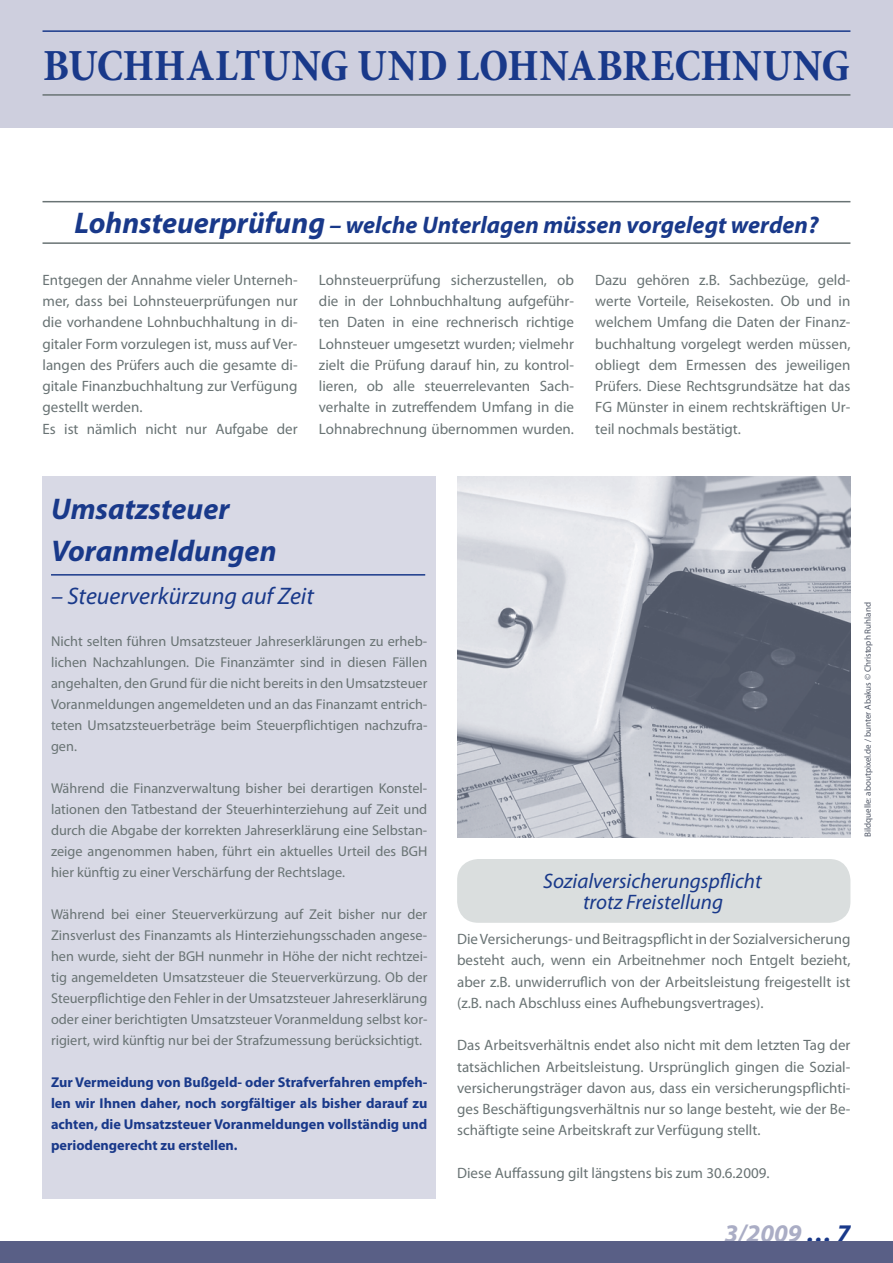
<style>
.page{position:relative;width:893px;height:1263px;background:#fff}
.page>*{position:absolute;margin:0;border:0;box-sizing:border-box;transform-origin:0 0}
.t1{font:700 condensed 45px "Minion Pro";color:#19398a}
.t2{font:italic 700 30px/42.5px "Myriad Pro";color:#19398a}
.t3{font:italic 700 25.5px "Myriad Pro";color:#aaadc5}
.t4{font:italic 700 24px "Myriad Pro";color:#19398a}
.t5{font:italic 24px "Myriad Pro";color:#19398a}
.t6{font:italic 21px/21px "Myriad Pro";color:#19398a;text-align:center}
.t7{font:15px/21.3px "Myriad Pro";color:#697374;text-align:justify}
.t8{font:14.25px/21px "Myriad Pro";color:#697374;text-align:justify}
.t9{font:700 14.25px/21px "Myriad Pro";color:#19398a;text-align:justify}
.t10{font:9px "Myriad Pro";color:#4e5565}
.s1{font-size:30px}
.s2{color:#19398a}
</style>
<div class="page">
<div style="left:43px;top:476px;width:393px;height:723px;background:#d8d9e5"></div>
<div style="left:0;top:0;width:893px;height:128px;background:#cecfde"></div>
<div style="left:0;top:1242px;width:893px;height:21px;background:#595f86"></div>
<hr style="left:43px;top:30px;width:807px;height:2px;background:#19398a">
<hr style="left:43px;top:94px;width:807px;height:2px;background:#697374">
<hr style="left:43px;top:201px;width:807px;height:1px;background:#697374">
<hr style="left:43px;top:242px;width:807px;height:2px;background:#697374">
<div style="left:457px;top:859px;width:393px;height:64px;background:#dadede;border-radius:21px"></div>
<img style="left:457px;top:476px;width:393px;height:362px">
<hr style="left:51px;top:574px;width:374px;height:2px;background:#19398a">
<h1 class="t1" style="left:43px;top:38px;width:808px">BUCHHALTUNG UND LOHNABRECHNUNG</h1>
<h3 class="t4" style="left:74px;top:216px;width:745px"><span class="s1">Lohnsteuerprüfung</span> – welche Unterlagen müssen vorgelegt werden?</h3>
<p class="t7" style="left:43px;top:271px;width:257px;text-align:left">Entgegen der Annahme vieler Unterneh&shy;mer, dass bei Lohnsteuerprüfungen nur die vorhandene Lohnbuchhaltung in di&shy;gitaler Form vorzulegen ist, muss auf Ver&shy;langen des Prüfers auch die gesamte di&shy;gitale Finanzbuchhaltung zur Verfügung gestellt werden.<br>Es ist nämlich nicht nur Aufgabe der</p>
<p class="t7" style="left:319px;top:271px;width:257px">Lohnsteuerprüfung sicherzustellen, ob die in der Lohnbuchhaltung aufgeführ&shy;ten Daten in eine rechnerisch richtige Lohnsteuer umgesetzt wurden; vielmehr zielt die Prüfung darauf hin, zu kontrol&shy;lieren, ob alle steuerrelevanten Sach&shy;verhalte in zutreffendem Umfang in die Lohnabrechnung übernommen wurden.</p>
<p class="t7" style="left:595px;top:271px;width:257px">Dazu gehören z.B. Sachbezüge, geld&shy;werte Vorteile, Reisekosten. Ob und in welchem Umfang die Daten der Finanz&shy;buchhaltung vorgelegt werden müssen, obliegt dem Ermessen des jeweiligen Prüfers. Diese Rechtsgrundsätze hat das FG Münster in einem rechtskräftigen Ur&shy;teil nochmals bestätigt.</p>
<h2 class="t2" style="left:51px;top:490px;width:227px">Umsatzsteuer<br>Voranmeldungen</h2>
<h3 class="t5" style="left:51px;top:587px;width:264px">– Steuerverkürzung auf Zeit</h3>
<p class="t8" style="left:51px;top:632px;width:378px">Nicht selten führen Umsatzsteuer Jahreserklärungen zu erheb&shy;lichen Nachzahlungen. Die Finanzämter sind in diesen Fällen angehalten, den Grund für die nicht bereits in den Umsatzsteuer Voranmeldungen angemeldeten und an das Finanzamt entrich&shy;teten Umsatzsteuerbeträge beim Steuerpflichtigen nachzufra&shy;gen.</p>
<p class="t8" style="left:51px;top:779px;width:378px">Während die Finanzverwaltung bisher bei derartigen Konstel&shy;lationen den Tatbestand der Steuerhinterziehung auf Zeit und durch die Abgabe der korrekten Jahreserklärung eine Selbstan&shy;zeige angenommen haben, führt ein aktuelles Urteil des BGH hier künftig zu einer Verschärfung der Rechtslage.</p>
<p class="t8" style="left:51px;top:905px;width:378px">Während bei einer Steuerverkürzung auf Zeit bisher nur der Zinsverlust des Finanzamts als Hinterziehungsschaden angese&shy;hen wurde, sieht der BGH nunmehr in Höhe der nicht rechtzei&shy;tig angemeldeten Umsatzsteuer die Steuerverkürzung. Ob der Steuerpflichtige den Fehler in der Umsatzsteuer Jahreserklärung oder einer berichtigten Umsatzsteuer Voranmeldung selbst kor&shy;rigiert, wird künftig nur bei der Strafzumessung berücksichtigt.</p>
<p class="t9" style="left:51px;top:1073px;width:378px">Zur Vermeidung von Bußgeld- oder Strafverfahren empfeh&shy;len wir Ihnen daher, noch sorgfältiger als bisher darauf zu achten, die Umsatzsteuer Voranmeldungen vollständig und periodengerecht zu erstellen.</p>
<p class="t10" style="left:864px;top:837px;width:236px;rotate:-90deg">Bildquelle: aboutpixel.de / bunter Abakus © Christoph Ruhland</p>
<h3 class="t6" style="left:543px;top:872px;width:220px">Sozialversicherungspflicht trotz Freistellung</h3>
<p class="t7" style="left:457px;top:930px;width:395px">Die Versicherungs- und Beitragspflicht in der Sozialversicherung besteht auch, wenn ein Arbeitnehmer noch Entgelt bezieht, aber z.B. unwiderruflich von der Arbeitsleistung freigestellt ist (z.B. nach Abschluss eines Aufhebungsvertrages).</p>
<p class="t7" style="left:457px;top:1036px;width:395px">Das Arbeitsverhältnis endet also nicht mit dem letzten Tag der tatsächlichen Arbeitsleistung. Ursprünglich gingen die Sozial&shy;versicherungsträger davon aus, dass ein versicherungspflichti&shy;ges Beschäftigungsverhältnis nur so lange besteht, wie der Be&shy;schäftigte seine Arbeitskraft zur Verfügung stellt.</p>
<p class="t7" style="left:457px;top:1164px;width:314px">Diese Auffassung gilt längstens bis zum 30.6.2009.</p>
<h3 class="t3" style="left:724px;top:1223px;width:127px">3/2009 <span class="s2">… 7</span></h3>
</div>
